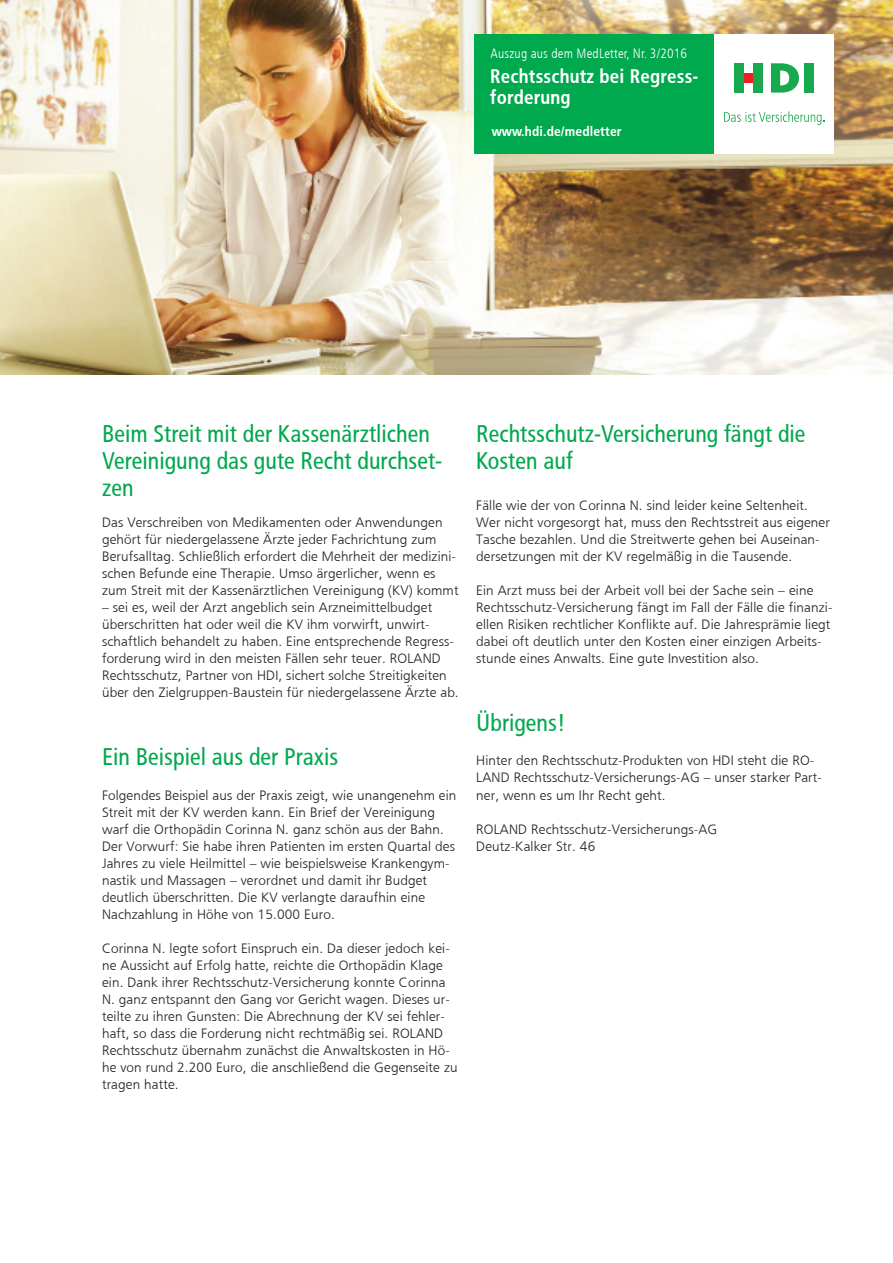
<style>
.page{position:relative;width:893px;height:1263px;background:#fff}
.page>*{position:absolute;margin:0;border:0;box-sizing:border-box;transform-origin:0 0}
.t1{font:24px/27px "HDI Gerling Sans Cond Regular";color:#00a84e}
.t2{font:19.5px/21px "HDI Gerling Sans Cond Bold";letter-spacing:.01em;color:#fff}
.t3{font:13.5px/17px "HDI Gerling Sans Light";letter-spacing:.01em;color:#231f20}
.t4{font:13.5px "HDI Gerling Sans Cond Light";letter-spacing:.01em;color:#fff}
.t5{font:13.5px "HDI Gerling Sans Cond Bold";letter-spacing:.01em;color:#fff}
</style>
<div class="page">
<img style="left:0;top:0;width:893px;height:374px">
<div style="left:594px;top:34px;width:136px;height:119px;background:#00a84e"></div>
<div style="left:475px;top:34px;width:119px;height:119px;background:#00a84e"></div>
<div style="left:714px;top:34px;width:119px;height:119px;background:#fff"></div>
<div style="left:744px;top:73px;width:9px;height:10px;background:#ed1f26"></div>
<svg style="left:771px;top:63px;width:28px;height:30px"></svg>
<div style="left:804px;top:63px;width:10px;height:30px;background:#18a94e"></div>
<div style="left:753px;top:63px;width:10px;height:30px;background:#18a94e"></div>
<div style="left:734px;top:63px;width:10px;height:30px;background:#18a94e"></div>
<svg style="left:724px;top:111px;width:100px;height:14px"></svg>
<p class="t4" style="left:491px;top:46px;width:198px">Auszug aus dem MedLetter, Nr. 3/2016</p>
<h2 class="t2" style="left:490px;top:66px;width:210px">Rechtsschutz bei Regress&shy;forderung</h2>
<p class="t5" style="left:492px;top:124px;width:131px">www.hdi.de/medletter</p>
<h1 class="t1" style="left:102px;top:421px;width:342px">Beim Streit mit der Kassenärztlichen<br>Vereinigung das gute Recht durchset&shy;zen</h1>
<p class="t3" style="left:102px;top:514px;width:358px">Das Verschreiben von Medikamenten oder Anwendungen gehört für niedergelassene Ärzte jeder Fachrichtung zum Berufsalltag. Schließlich erfordert die Mehrheit der medizini&shy;schen Befunde eine Therapie. Umso ärgerlicher, wenn es zum Streit mit der Kassenärztlichen Vereinigung (KV) kommt</p>
<p class="t3" style="left:102px;top:599px;width:358px">– sei es, weil der Arzt angeblich sein Arzneimittelbudget überschritten hat oder weil die KV ihm vorwirft, unwirt&shy;schaftlich behandelt zu haben. Eine entsprechende Regress&shy;forderung wird in den meisten Fällen sehr teuer. ROLAND Rechtsschutz, Partner von HDI, sichert solche Streitigkeiten über den Zielgruppen-Baustein für niedergelassene Ärzte ab.</p>
<h1 class="t1" style="left:102px;top:744px;width:238px">Ein Beispiel aus der Praxis</h1>
<p class="t3" style="left:102px;top:786px;width:356px">Folgendes Beispiel aus der Praxis zeigt, wie unangenehm ein Streit mit der KV werden kann. Ein Brief der Vereinigung warf die Orthopädin Corinna N. ganz schön aus der Bahn.<br>Der Vorwurf: Sie habe ihren Patienten im ersten Quartal des Jahres zu viele Heilmittel – wie beispielsweise Krankengym&shy;nastik und Massagen – verordnet und damit ihr Budget deutlich überschritten. Die KV verlangte daraufhin eine Nachzahlung in Höhe von 15.000 Euro.</p>
<p class="t3" style="left:102px;top:939px;width:357px">Corinna N. legte sofort Einspruch ein. Da dieser jedoch kei&shy;ne Aussicht auf Erfolg hatte, reichte die Orthopädin Klage ein. Dank ihrer Rechtsschutz-Versicherung konnte Corinna N. ganz entspannt den Gang vor Gericht wagen. Dieses ur&shy;teilte zu ihren Gunsten: Die Abrechnung der KV sei fehler&shy;haft, so dass die Forderung nicht rechtmäßig sei. ROLAND Rechtsschutz übernahm zunächst die Anwaltskosten in Hö&shy;he von rund 2.200 Euro, die anschließend die Gegenseite zu tragen hatte.</p>
<h1 class="t1" style="left:476px;top:421px;width:331px">Rechtsschutz-Versicherung fängt die<br>Kosten auf</h1>
<p class="t3" style="left:476px;top:497px;width:355px">Fälle wie der von Corinna N. sind leider keine Seltenheit.<br>Wer nicht vorgesorgt hat, muss den Rechtsstreit aus eigener Tasche bezahlen. Und die Streitwerte gehen bei Auseinan&shy;dersetzungen mit der KV regelmäßig in die Tausende.</p>
<p class="t3" style="left:476px;top:582px;width:358px">Ein Arzt muss bei der Arbeit voll bei der Sache sein – eine Rechtsschutz-Versicherung fängt im Fall der Fälle die finanzi&shy;ellen Risiken rechtlicher Konflikte auf. Die Jahresprämie liegt dabei oft deutlich unter den Kosten einer einzigen Arbeits&shy;stunde eines Anwalts. Eine gute Investition also.</p>
<h1 class="t1" style="left:476px;top:710px;width:91px">Übrigens!</h1>
<p class="t3" style="left:476px;top:752px;width:347px">Hinter den Rechtsschutz-Produkten von HDI steht die RO-<br>LAND Rechtsschutz-Versicherungs-AG – unser starker Part&shy;ner, wenn es um Ihr Recht geht.</p>
<p class="t3" style="left:476px;top:820px;width:242px">ROLAND Rechtsschutz-Versicherungs-AG<br>Deutz-Kalker Str. 46</p>
</div>
